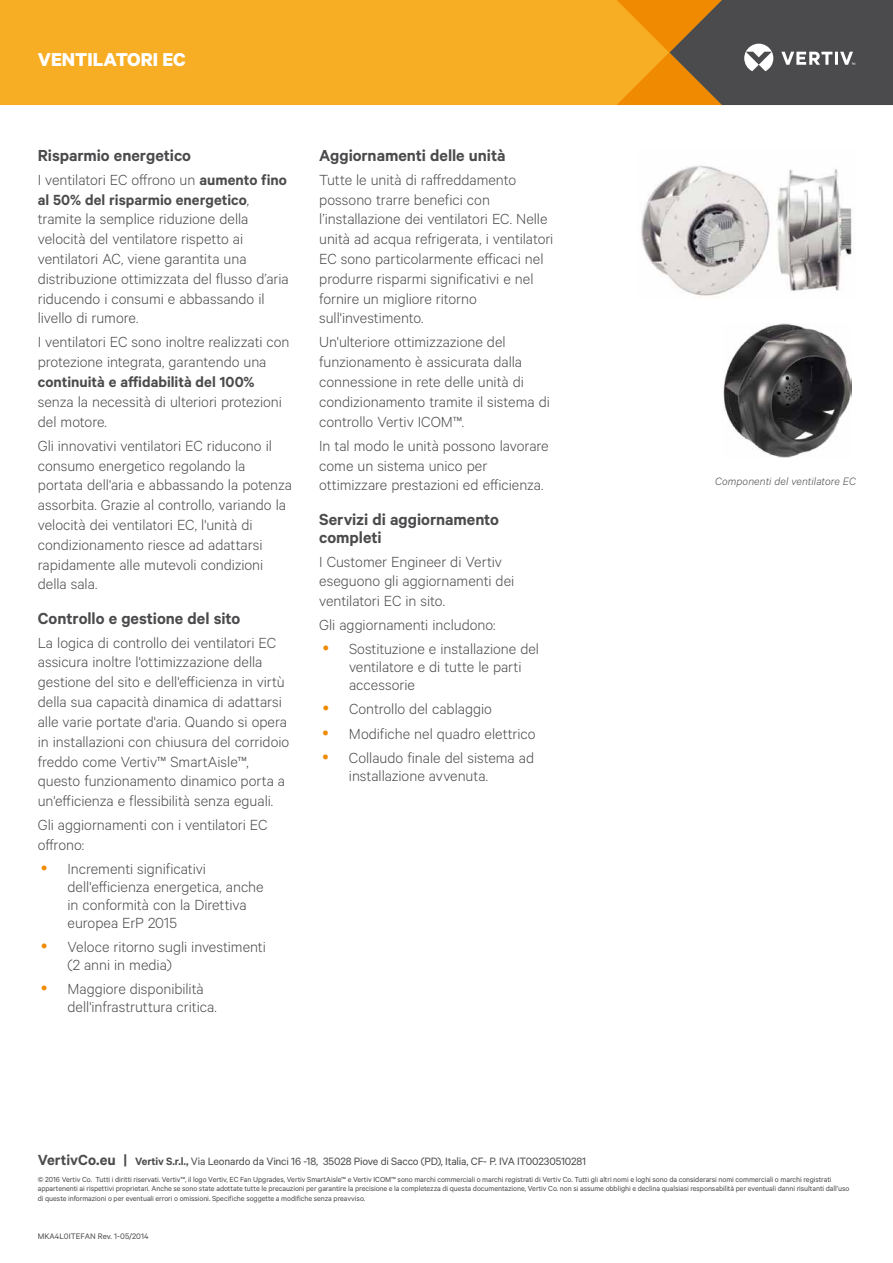
<style>
.page{position:relative;width:893px;height:1263px;background:#fff}
.page>*{position:absolute;margin:0;border:0;box-sizing:border-box;transform-origin:0 0}
.t1{font:700 21px "Calibre";color:#fff}
.t2{font:600 18px/18px "Calibre";color:#4b4b4d}
.t3{font:300 16.5px/19.8px "Calibre";letter-spacing:-.005em;color:#4b4b4d}
.t4{font:600 16.5px "Calibre";color:#4b4b4d}
.t5{font:12px "Calibre";letter-spacing:-.015em;color:#4b4b4d}
.t6{font:italic 300 12px "Calibre";letter-spacing:.005em;color:#4b4b4d}
.t7{font:9px "Calibre";color:#4b4b4d}
.t8{font:8.25px/9.8px "Calibre";letter-spacing:-.01em;color:#4b4b4d}
.s1{font-weight:600}
.s2{font-weight:600;font-size:16.5px}
</style>
<div class="page">
<div style="left:0;top:0;width:595px;height:105px;background:#f7ad24"></div>
<svg style="left:595px;top:0;width:298px;height:105px;background:#896b3e"></svg>
<img style="left:723px;top:324px;width:128px;height:133px">
<img style="left:641px;top:165px;width:211px;height:133px">
<p class="t1" style="left:38px;top:46px;width:150px">VENTILATORI EC</p>
<p class="t2" style="left:38px;top:146px;width:155px">Risparmio energetico</p>
<p class="t3" style="left:38px;top:169px;width:252px">I ventilatori EC offrono un <span class="s1">aumento fino al 50% del risparmio energetico</span>, tramite la semplice riduzione della velocità del ventilatore rispetto ai ventilatori AC, viene garantita una distribuzione ottimizzata del flusso d’aria riducendo i consumi e abbassando il livello di rumore.</p>
<p class="t3" style="left:38px;top:332px;width:253px">I ventilatori EC sono inoltre realizzati con protezione integrata, garantendo una</p>
<p class="t4" style="left:38px;top:372px;width:218px">continuità e affidabilità del 100%</p>
<p class="t3" style="left:38px;top:391px;width:246px">senza la necessità di ulteriori protezioni del motore.</p>
<p class="t3" style="left:38px;top:435px;width:256px">Gli innovativi ventilatori EC riducono il consumo energetico regolando la portata dell'aria e abbassando la potenza assorbita. Grazie al controllo, variando la velocità dei ventilatori EC, l'unità di condizionamento riesce ad adattarsi rapidamente alle mutevoli condizioni della sala.</p>
<p class="t2" style="left:38px;top:608px;width:204px">Controllo e gestione del sito</p>
<p class="t3" style="left:38px;top:632px;width:253px">La logica di controllo dei ventilatori EC assicura inoltre l'ottimizzazione della gestione del sito e dell'efficienza in virtù della sua capacità dinamica di adattarsi alle varie portate d'aria. Quando si opera in installazioni con chiusura del corridoio freddo come Vertiv™ SmartAisle™, questo funzionamento dinamico porta a un'efficienza e flessibilità senza eguali.</p>
<p class="t3" style="left:38px;top:814px;width:231px">Gli aggiornamenti con i ventilatori EC offrono:</p>
<p class="t3" style="left:68px;top:859px;width:198px;line-height:18px">Incrementi significativi dell'efficienza energetica, anche in conformità con la Direttiva europea ErP 2015</p>
<p class="t3" style="left:68px;top:937px;width:200px;line-height:18px">Veloce ritorno sugli investimenti (2 anni in media)</p>
<p class="t3" style="left:68px;top:979px;width:151px;line-height:18px">Maggiore disponibilità dell'infrastruttura critica.</p>
<p class="t2" style="left:319px;top:146px;width:188px">Aggiornamenti delle unità</p>
<p class="t3" style="left:319px;top:169px;width:236px">Tutte le unità di raffreddamento possono trarre benefici con l’installazione dei ventilatori EC. Nelle unità ad acqua refrigerata, i ventilatori EC sono particolarmente efficaci nel produrre risparmi significativi e nel fornire un migliore ritorno sull'investimento.</p>
<p class="t3" style="left:319px;top:332px;width:232px">Un'ulteriore ottimizzazione del funzionamento è assicurata dalla connessione in rete delle unità di condizionamento tramite il sistema di controllo Vertiv ICOM™.</p>
<p class="t3" style="left:319px;top:435px;width:231px">In tal modo le unità possono lavorare come un sistema unico per ottimizzare prestazioni ed efficienza.</p>
<p class="t2" style="left:319px;top:509px;width:181px">Servizi di aggiornamento completi</p>
<p class="t3" style="left:319px;top:551px;width:197px">I Customer Engineer di Vertiv eseguono gli aggiornamenti dei ventilatori EC in sito.</p>
<p class="t3" style="left:349px;top:612px;width:192px;line-height:24px;text-indent:-30px">Gli aggiornamenti includono:<br>Sostituzione e installazione del</p>
<p class="t3" style="left:349px;top:657px;width:174px;line-height:18px">ventilatore e di tutte le parti accessorie</p>
<p class="t3" style="left:349px;top:697px;width:188px;line-height:24px">Controllo del cablaggio<br>Modifiche nel quadro elettrico<br>Collaudo finale del sistema ad</p>
<p class="t3" style="left:349px;top:765px;width:141px">installazione avvenuta.</p>
<p class="t6" style="left:715px;top:474px;width:142px">Componenti del ventilatore EC</p>
<p class="t5" style="left:38px;top:1154px;width:550px"><span class="s2">VertivCo.eu |</span> <span class="s1">Vertiv S.r.l.,</span> Via Leonardo da Vinci 16 -18, 35028 Piove di Sacco (PD), Italia, CF- P. IVA IT00230510281</p>
<p class="t8" style="left:38px;top:1174px;width:813px">© 2016 Vertiv Co. Tutti i diritti riservati. Vertiv™, il logo Vertiv, EC Fan Upgrades, Vertiv SmartAisle™ e Vertiv ICOM™ sono marchi commerciali o marchi registrati di Vertiv Co. Tutti gli altri nomi e loghi sono da considerarsi nomi commerciali o marchi registrati appartenenti ai rispettivi proprietari. Anche se sono state adottate tutte le precauzioni per garantire la precisione e la completezza di questa documentazione, Vertiv Co. non si assume obblighi e declina qualsiasi responsabilità per eventuali danni risultanti dall’uso di queste informazioni o per eventuali errori o omissioni. Specifiche soggette a modifiche senza preavviso.</p>
<p class="t7" style="left:38px;top:1230px;width:112px">MKA4L0ITEFAN Rev. 1-05/2014</p>
</div>
